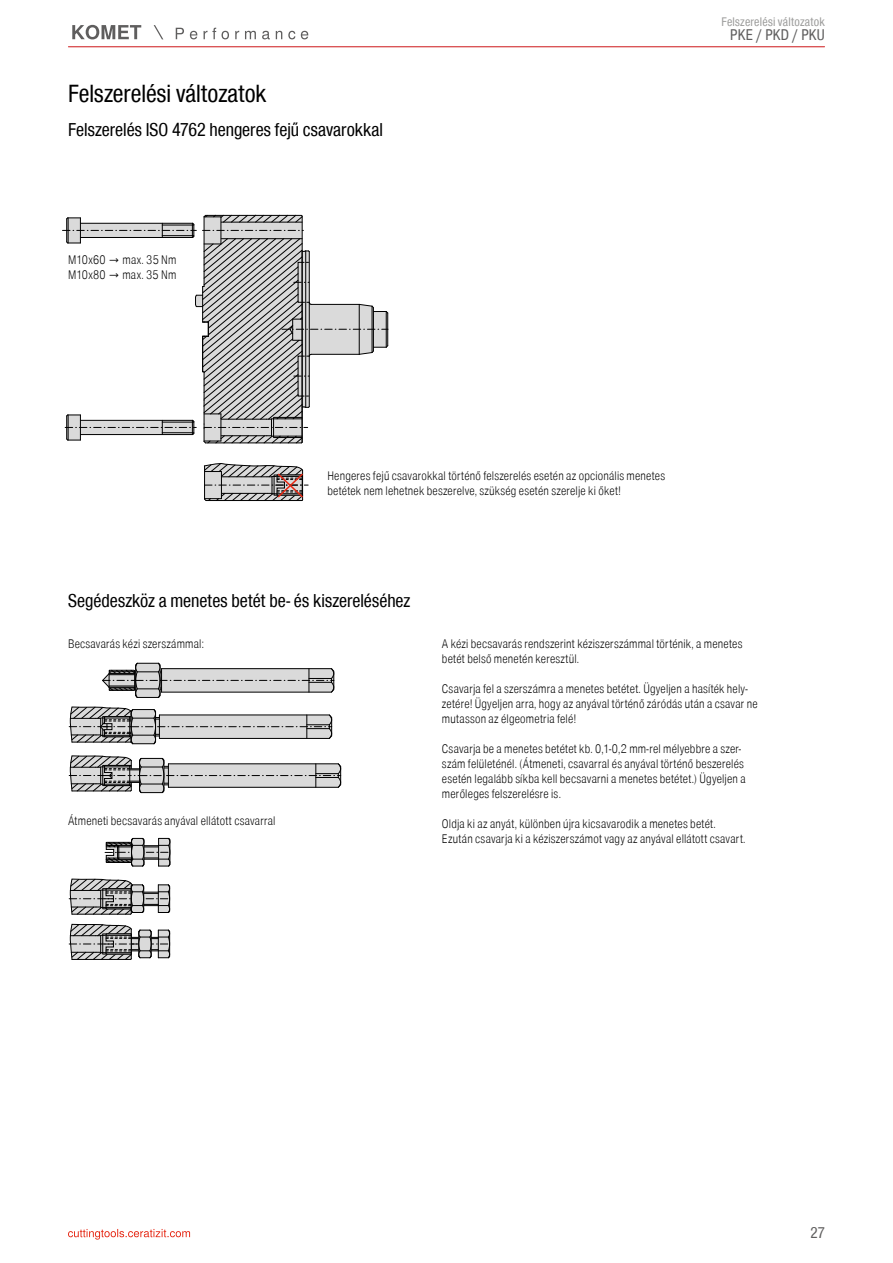
<style>
.page{position:relative;width:893px;height:1263px;background:#fff}
.page>*{position:absolute;margin:0;border:0;box-sizing:border-box;transform-origin:0 0}
.t1{font:24px "Nimbus Sans WNT Global Cond";color:#000}
.t2{font:18px "Nimbus Sans WNT Global Cond";color:#000}
.t3{font:15px "Nimbus Sans WNT Global Cond";letter-spacing:.005em;color:#5f5e5e}
.t4{font:300 12px/15px "Nimbus Sans WNT Global Cond";letter-spacing:.015em;color:#000}
.t5{font:12px "Nimbus Sans WNT Global Cond";letter-spacing:.015em;color:#9d9d9c}
</style>
<div class="page">
<hr style="left:68px;top:46px;width:757px;height:1px;background:#cd1719">
<svg style="left:72px;top:25px;width:69px;height:14px"></svg>
<svg style="left:154px;top:25px;width:9px;height:14px"></svg>
<svg style="left:176px;top:28px;width:8px;height:11px"></svg>
<svg style="left:190px;top:31px;width:7px;height:8px"></svg>
<svg style="left:204px;top:28px;width:12px;height:11px"></svg>
<svg style="left:222px;top:31px;width:7px;height:8px"></svg>
<svg style="left:235px;top:31px;width:4px;height:8px"></svg>
<svg style="left:245px;top:31px;width:11px;height:8px"></svg>
<svg style="left:262px;top:31px;width:8px;height:8px"></svg>
<svg style="left:276px;top:31px;width:6px;height:8px"></svg>
<svg style="left:288px;top:31px;width:7px;height:8px"></svg>
<svg style="left:301px;top:31px;width:7px;height:8px"></svg>
<svg style="left:68px;top:1229px;width:122px;height:10px"></svg>
<svg style="left:102px;top:662px;width:233px;height:36px"></svg>
<svg style="left:69px;top:707px;width:263px;height:38px"></svg>
<svg style="left:69px;top:755px;width:272px;height:39px"></svg>
<svg style="left:105px;top:837px;width:66px;height:30px"></svg>
<svg style="left:69px;top:879px;width:102px;height:36px;background:#a6a6a6"></svg>
<svg style="left:69px;top:924px;width:102px;height:36px;background:#a3a3a3"></svg>
<svg style="left:204px;top:463px;width:104px;height:38px;background:#a7a3a2"></svg>
<svg style="left:63px;top:214px;width:326px;height:230px"></svg>
<div style="left:315px;top:398px;width:89px;height:54px;background:#fff"></div>
<p class="t5" style="left:721px;top:15px;width:105px">Felszerelési változatok</p>
<h1 class="t1" style="left:68px;top:80px;width:200px">Felszerelési változatok</h1>
<h2 class="t2" style="left:68px;top:119px;width:317px">Felszerelés ISO 4762 hengeres fejű csavarokkal</h2>
<p class="t4" style="left:68px;top:253px;width:110px">M10x60 → max. 35 Nm<br>M10x80 → max. 35 Nm</p>
<p class="t3" style="left:730px;top:27px;width:96px">PKE / PKD / PKU</p>
<p class="t4" style="left:327px;top:468px;width:339px">Hengeres fejű csavarokkal történő felszerelés esetén az opcionális menetes betétek nem lehetnek beszerelve, szükség esetén szerelje ki őket!</p>
<h2 class="t2" style="left:68px;top:590px;width:344px">Segédeszköz a menetes betét be- és kiszereléséhez</h2>
<p class="t4" style="left:68px;top:636px;width:137px">Becsavarás kézi szerszámmal:</p>
<p class="t4" style="left:68px;top:813px;width:209px">Átmeneti becsavarás anyával ellátott csavarral</p>
<p class="t4" style="left:442px;top:636px;width:302px">A kézi becsavarás rendszerint kéziszerszámmal történik, a menetes betét belső menetén keresztül.</p>
<p class="t4" style="left:442px;top:681px;width:317px">Csavarja fel a szerszámra a menetes betétet. Ügyeljen a hasíték hely&shy;zetére! Ügyeljen arra, hogy az anyával történő záródás után a csavar ne mutasson az élgeometria felé!</p>
<p class="t4" style="left:442px;top:741px;width:305px">Csavarja be a menetes betétet kb. 0,1-0,2 mm-rel mélyebbre a szer&shy;szám felületénél. (Átmeneti, csavarral és anyával történő beszerelés esetén legalább síkba kell becsavarni a menetes betétet.) Ügyeljen a merőleges felszerelésre is.</p>
<p class="t4" style="left:442px;top:816px;width:305px">Oldja ki az anyát, különben újra kicsavarodik a menetes betét.<br>Ezután csavarja ki a kéziszerszámot vagy az anyával ellátott csavart.</p>
<p class="t3" style="left:810px;top:1224px;width:16px">27</p>
</div>
